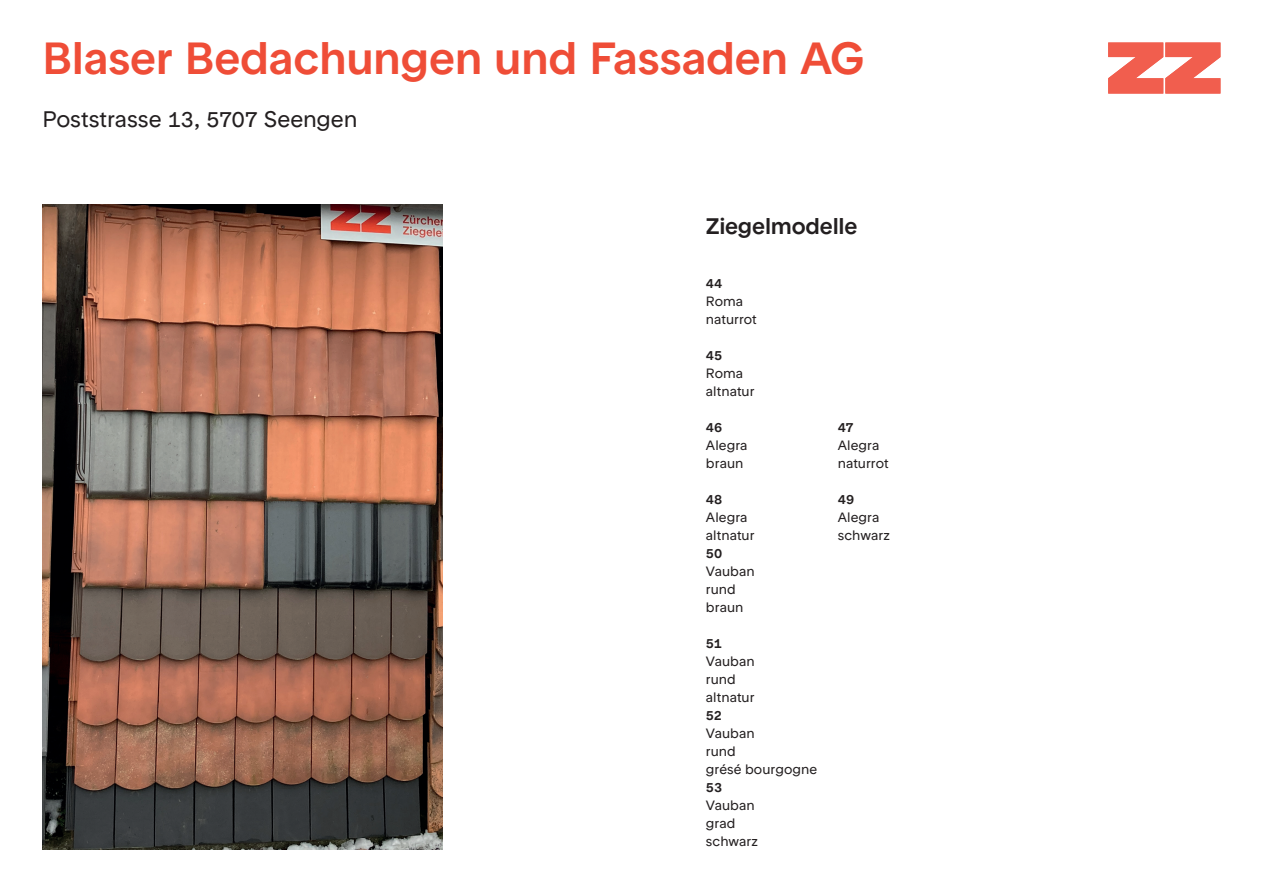
<style>
.page{position:relative;width:1263px;height:893px;background:#fff}
.page>*{position:absolute;margin:0;border:0;box-sizing:border-box;transform-origin:0 0}
.t1{font:500 45px "ZZ Rondelle";letter-spacing:-.005em;color:#ef4d37}
.t2{font:22.5px "ZZ Rondelle";letter-spacing:-.01em;color:#231f20}
.t3{font:500 22.5px "ZZ Rondelle";letter-spacing:-.005em;color:#231f20}
.t4{font:13.5px/18px "ZZ Rondelle";color:#231f20}
.t5{font:500 13.5px "ZZ Rondelle";letter-spacing:.01em;color:#231f20}
</style>
<div class="page">
<svg style="left:1108px;top:43px;width:112px;height:51px"></svg>
<img style="left:43px;top:204px;width:399px;height:646px">
<h1 class="t1" style="left:43px;top:31px;width:824px">Blaser Bedachungen und Fassaden AG</h1>
<h2 class="t2" style="left:43px;top:106px;width:316px">Poststrasse 13, 5707 Seengen</h2>
<h2 class="t3" style="left:706px;top:213px;width:153px">Ziegelmodelle</h2>
<p class="t5" style="left:706px;top:275px;width:18px">44</p>
<p class="t4" style="left:706px;top:292px;width:52px">Roma naturrot</p>
<p class="t5" style="left:706px;top:347px;width:18px">45</p>
<p class="t4" style="left:706px;top:364px;width:50px">Roma altnatur</p>
<p class="t5" style="left:706px;top:419px;width:18px">46</p>
<p class="t4" style="left:706px;top:436px;width:43px">Alegra braun</p>
<p class="t5" style="left:706px;top:491px;width:18px">48</p>
<p class="t4" style="left:706px;top:508px;width:50px">Alegra altnatur</p>
<p class="t5" style="left:706px;top:545px;width:18px">50</p>
<p class="t4" style="left:706px;top:562px;width:50px">Vauban rund braun</p>
<p class="t5" style="left:706px;top:635px;width:18px">51</p>
<p class="t4" style="left:706px;top:652px;width:50px">Vauban rund altnatur</p>
<p class="t5" style="left:706px;top:707px;width:18px">52</p>
<p class="t4" style="left:706px;top:724px;width:113px">Vauban<br>rund<br>grésé bourgogne</p>
<p class="t5" style="left:706px;top:779px;width:18px">53</p>
<p class="t4" style="left:706px;top:796px;width:54px">Vauban grad schwarz</p>
<p class="t5" style="left:838px;top:419px;width:17px">47</p>
<p class="t4" style="left:838px;top:436px;width:52px">Alegra naturrot</p>
<p class="t5" style="left:838px;top:491px;width:18px">49</p>
<p class="t4" style="left:838px;top:508px;width:54px">Alegra schwarz</p>
</div>
